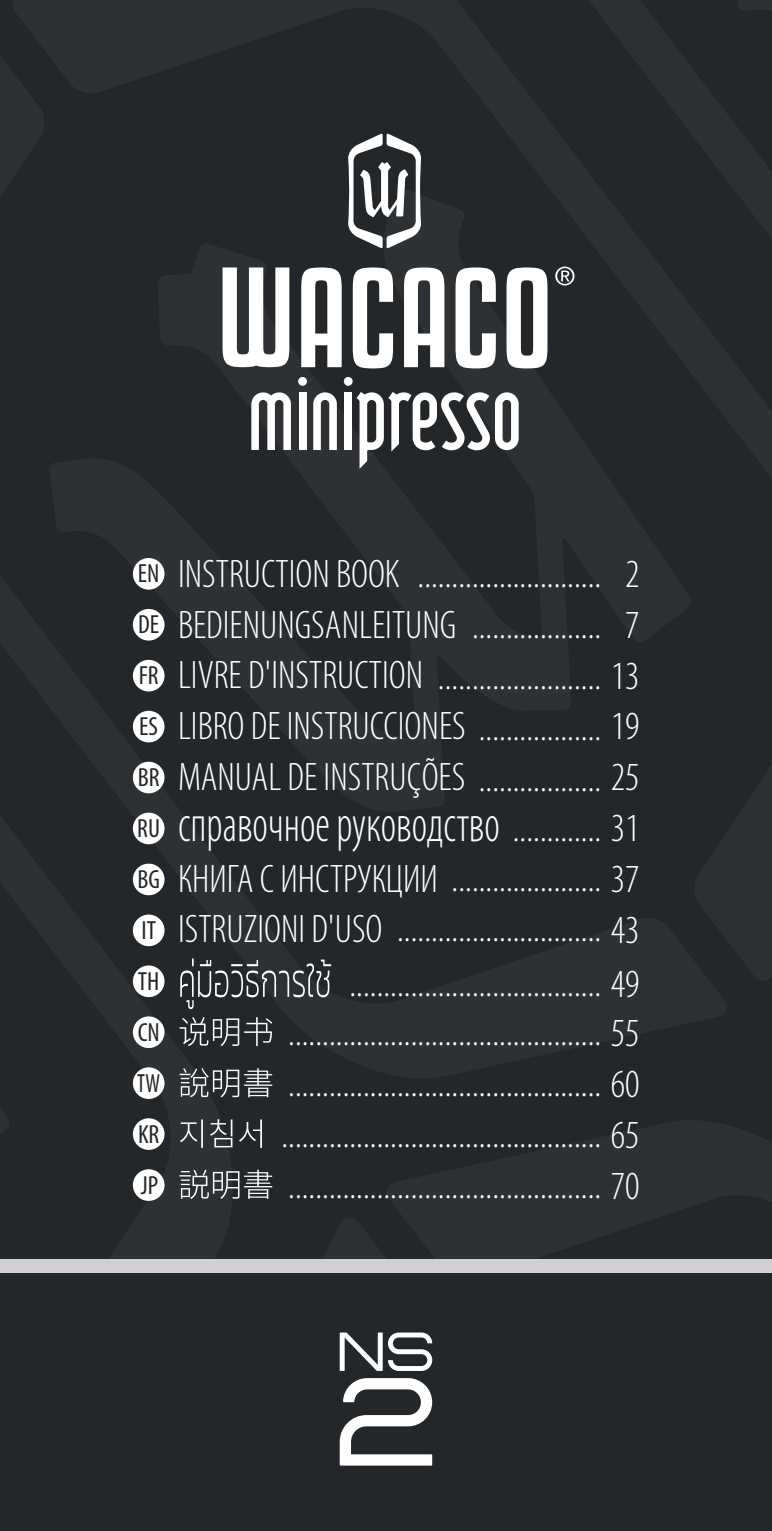
<style>
.page{position:relative;width:772px;height:1531px;background:#fff}
.page>*{position:absolute;margin:0;border:0;box-sizing:border-box;transform-origin:0 0}
.t1{font:300 condensed 51.2px "Myriad Pro";color:#fff;scale:.85 1}
.t2{font:300 condensed 40px/50.8px "Myriad Pro";color:#fff}
.t3{font:condensed 26.4px/50.8px "Myriad Pro";color:#242729}
.t4{font:condensed 26.4px "Myriad Pro";color:#242729;scale:.85 1}
.s1{font-weight:400;font-size:26.4px;color:#242729}
</style>
<div class="page">
<div style="left:0;top:0;width:771px;height:1531px;background:#242729"></div>
<div style="left:0;top:1259px;width:771px;height:13px;background:#d0ced0"></div>
<svg style="left:339px;top:1332px;width:93px;height:39px"></svg>
<svg style="left:339px;top:1378px;width:93px;height:87px"></svg>
<div style="left:133px;top:558px;width:31px;height:32px;background:#fff;border-radius:50%"></div>
<svg style="left:180px;top:958px;width:151px;height:51px"></svg>
<svg style="left:179px;top:1017px;width:93px;height:29px"></svg>
<svg style="left:179px;top:1068px;width:93px;height:29px"></svg>
<svg style="left:180px;top:1119px;width:82px;height:29px"></svg>
<svg style="left:179px;top:1170px;width:93px;height:29px"></svg>
<div style="left:133px;top:812px;width:31px;height:32px;background:#fff;border-radius:50%"></div>
<div style="left:133px;top:1118px;width:31px;height:32px;background:#fff;border-radius:50%"></div>
<div style="left:133px;top:1067px;width:31px;height:32px;background:#fff;border-radius:50%"></div>
<div style="left:133px;top:1169px;width:31px;height:32px;background:#fff;border-radius:50%"></div>
<div style="left:133px;top:1016px;width:31px;height:32px;background:#fff;border-radius:50%"></div>
<div style="left:133px;top:965px;width:31px;height:32px;background:#fff;border-radius:50%"></div>
<div style="left:133px;top:914px;width:31px;height:32px;background:#fff;border-radius:50%"></div>
<div style="left:133px;top:863px;width:31px;height:32px;background:#fff;border-radius:50%"></div>
<div style="left:133px;top:762px;width:31px;height:31px;background:#fff;border-radius:50%"></div>
<div style="left:133px;top:711px;width:31px;height:31px;background:#fff;border-radius:50%"></div>
<div style="left:133px;top:660px;width:31px;height:31px;background:#fff;border-radius:50%"></div>
<div style="left:133px;top:609px;width:31px;height:31px;background:#fff;border-radius:50%"></div>
<svg style="left:555px;top:267px;width:19px;height:18px"></svg>
<svg style="left:348px;top:134px;width:73px;height:114px"></svg>
<svg style="left:301px;top:267px;width:40px;height:100px"></svg>
<svg style="left:222px;top:267px;width:67px;height:100px"></svg>
<svg style="left:352px;top:267px;width:41px;height:101px"></svg>
<svg style="left:404px;top:267px;width:40px;height:100px"></svg>
<svg style="left:455px;top:267px;width:40px;height:101px"></svg>
<svg style="left:506px;top:267px;width:41px;height:101px"></svg>
<svg style="left:251px;top:392px;width:40px;height:58px"></svg>
<div style="left:298px;top:392px;width:8px;height:58px;background:#fff"></div>
<div style="left:344px;top:392px;width:8px;height:58px;background:#fff"></div>
<svg style="left:313px;top:392px;width:23px;height:58px"></svg>
<div style="left:343px;top:377px;width:9px;height:9px;background:#fff;border-radius:50%"></div>
<div style="left:298px;top:377px;width:9px;height:9px;background:#fff;border-radius:50%"></div>
<svg style="left:356px;top:392px;width:163px;height:77px"></svg>
<p class="t2" style="left:178px;top:549px;width:463px;text-indent:-40px"><span class="s1">EN</span> INSTRUCTION BOOK ...........................<br>BEDIENUNGSANLEITUNG ...................<br>LIVRE D'INSTRUCTION ........................ 13<br>LIBRO DE INSTRUCCIONES .................. 19<br>MANUAL DE INSTRUÇÕES .................. 25</p>
<p class="t1" style="left:178px;top:797px;width:380px">справочное руководство</p>
<p class="t2" style="left:178px;top:854px;width:463px">КНИГА С ИНСТРУКЦИИ ...................... 37<br>ISTRUZIONI D'USO .............................. 43</p>
<p class="t2" style="left:625px;top:549px;width:16px">2<br>7</p>
<p class="t3" style="left:138px;top:600px;width:23px">DE</p>
<p class="t3" style="left:139px;top:651px;width:21px">FR</p>
<p class="t3" style="left:139px;top:701px;width:20px">ES</p>
<p class="t3" style="left:138px;top:752px;width:23px">BR</p>
<p class="t2" style="left:512px;top:803px;width:128px">............. 31</p>
<p class="t3" style="left:137px;top:803px;width:24px">RU</p>
<p class="t3" style="left:137px;top:854px;width:24px">BG</p>
<p class="t3" style="left:141px;top:905px;width:16px">IT</p>
<p class="t3" style="left:138px;top:956px;width:23px">TH</p>
<p class="t3" style="left:138px;top:1007px;width:24px">CN</p>
<p class="t4" style="left:137px;top:1069px;width:28px">TW</p>
<p class="t3" style="left:138px;top:1109px;width:23px">KR<br>JP</p>
<p class="t2" style="left:281px;top:959px;width:359px;text-align:justify;text-indent:68px">..................................... 49 .............................................. 55 .............................................. 60 ............................................... 65 .............................................. 70</p>
</div>
